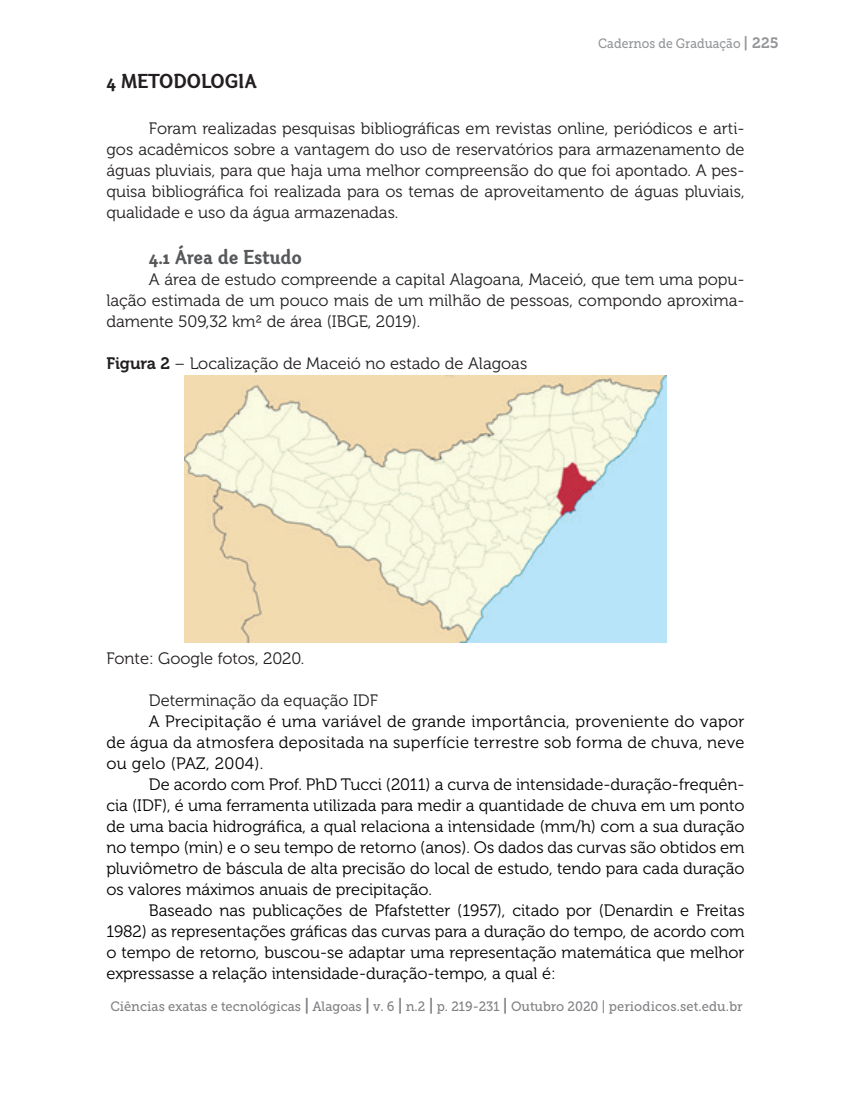
<style>
.page{position:relative;width:851px;height:1106px;background:#fff}
.page>*{position:absolute;margin:0;border:0;box-sizing:border-box;transform-origin:0 0}
.t1{font:21px "Otari Bold Limited";color:#57585a}
.t2{font:21px "Otari Bold Limited";color:#231f20}
.t3{font:16.5px/21px "Museo 300";color:#000001;text-align:justify}
.t4{font:16.5px/21px "Museo 300";color:#231f20;text-align:justify}
.t5{font:13.5px "Museo Slab 500";color:#808285;scale:.95 1}
.t6{font:13.5px "Museo Slab 500";color:#939598;scale:.9 1}
.s1{font-family:"Museo 700";font-size:15px}
.s2{font-family:"Museo 700"}
.s3{font-family:"Museo 700";font-size:16.5px}
</style>
<div class="page">
<img style="left:185px;top:375px;width:481px;height:267px">
<p class="t6" style="left:598px;top:36px;width:202px">Cadernos de Graduação <span class="s1">| 225</span></p>
<p class="t2" style="left:106px;top:68px;width:152px">4 METODOLOGIA</p>
<p class="t4" style="left:106px;top:118px;width:639px;text-indent:43px">Foram realizadas pesquisas bibliográficas em revistas online, periódicos e arti&shy;gos acadêmicos sobre a vantagem do uso de reservatórios para armazenamento de águas pluviais, para que haja uma melhor compreensão do que foi apontado. A pes&shy;quisa bibliográfica foi realizada para os temas de aproveitamento de águas pluviais, qualidade e uso da água armazenadas.</p>
<p class="t1" style="left:149px;top:244px;width:154px">4.1 Área de Estudo</p>
<p class="t4" style="left:106px;top:269px;width:639px;text-indent:43px">A área de estudo compreende a capital Alagoana, Maceió, que tem uma popu&shy;lação estimada de um pouco mais de um milhão de pessoas, compondo aproxima&shy;damente 509,32 km² de área (IBGE, 2019).</p>
<p class="t4" style="left:106px;top:353px;width:422px"><span class="s2">Figura 2</span> – Localização de Maceió no estado de Alagoas</p>
<p class="t4" style="left:106px;top:647px;width:199px">Fonte: Google fotos, 2020.</p>
<p class="t4" style="left:149px;top:689px;width:230px">Determinação da equação IDF</p>
<p class="t3" style="left:106px;top:710px;width:639px;text-indent:43px">A Precipitação é uma variável de grande importância, proveniente do vapor de água da atmosfera depositada na superfície terrestre sob forma de chuva, neve ou gelo (PAZ, 2004).</p>
<p class="t3" style="left:106px;top:773px;width:639px;text-indent:43px">De acordo com Prof. PhD Tucci (2011) a curva de intensidade-duração-frequên&shy;cia (IDF), é uma ferramenta utilizada para medir a quantidade de chuva em um ponto de uma bacia hidrográfica, a qual relaciona a intensidade (mm/h) com a sua duração no tempo (min) e o seu tempo de retorno (anos). Os dados das curvas são obtidos em pluviômetro de báscula de alta precisão do local de estudo, tendo para cada duração os valores máximos anuais de precipitação.</p>
<p class="t3" style="left:106px;top:899px;width:639px;text-indent:43px">Baseado nas publicações de Pfafstetter (1957), citado por (Denardin e Freitas 1982) as representações gráficas das curvas para a duração do tempo, de acordo com o tempo de retorno, buscou-se adaptar uma representação matemática que melhor expressasse a relação intensidade-duração-tempo, a qual é:</p>
<p class="t5" style="left:110px;top:999px;width:667px">Ciências exatas e tecnológicas <span class="s3">|</span> Alagoas <span class="s3">|</span> v. 6 <span class="s3">|</span> n.2 <span class="s3">|</span> p. 219-231 <span class="s3">|</span> Outubro 2020 | periodicos.set.edu.br</p>
</div>
